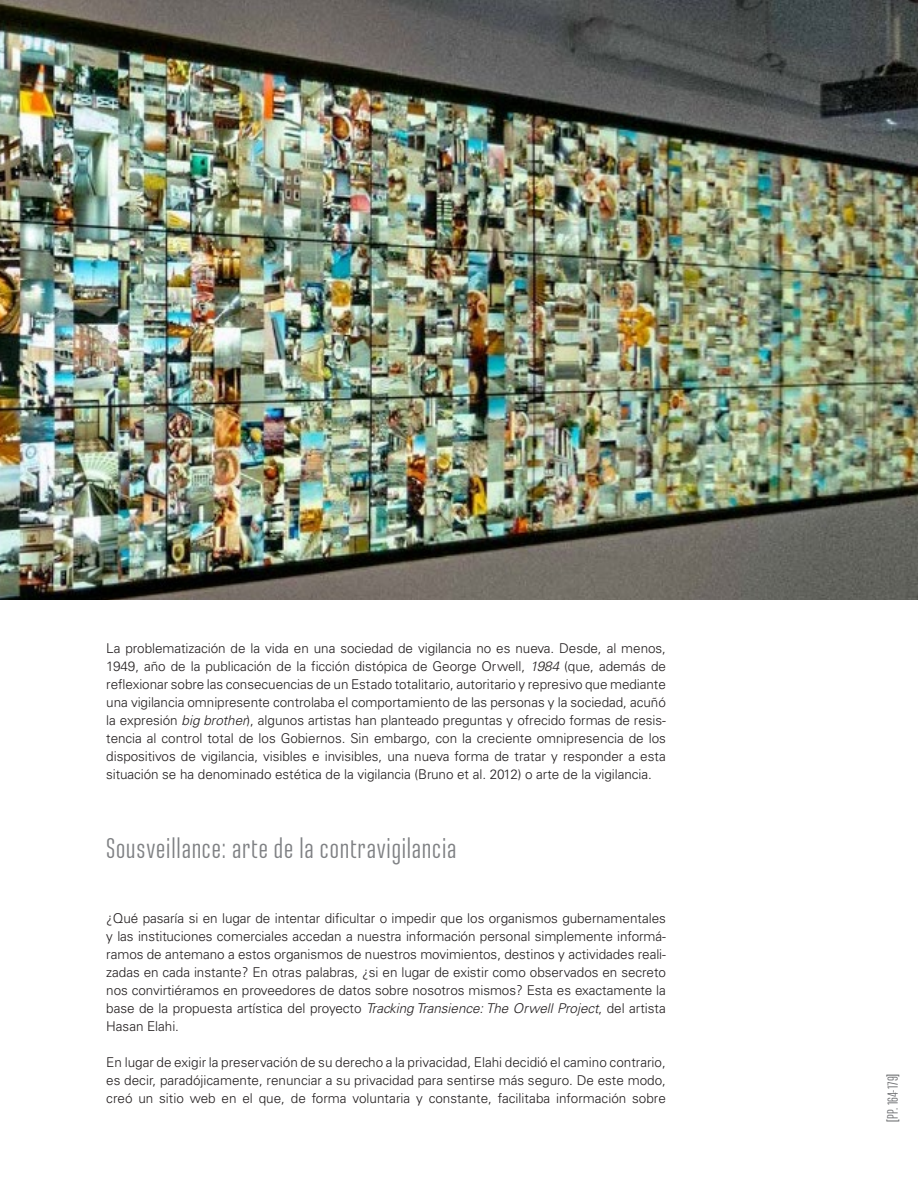
<style>
.page{position:relative;width:918px;height:1188px;background:#fff}
.page>*{position:absolute;margin:0;border:0;box-sizing:border-box;transform-origin:0 0}
.t1{font:28.5px "Ristretto Pro";letter-spacing:.03em;color:#7f8184}
.t2{font:15px "Ristretto Pro";color:#6c6d70}
.t3{font:300 13.5px/18px "Univers LT Std";letter-spacing:-.005em;color:#231f20;text-align:justify}
.s1{font-style:italic}
.s2{color:#4f5153}
</style>
<div class="page">
<img style="left:0;top:0;width:918px;height:599px">
<p class="t3" style="left:106px;top:639px;width:561px">La problematización de la vida en una sociedad de vigilancia no es nueva. Desde, al menos, 1949, año de la publicación de la ficción distópica de George Orwell, <span class="s1">1984</span> (que, además de reflexionar sobre las consecuencias de un Estado totalitario, autoritario y represivo que mediante una vigilancia omnipresente controlaba el comportamiento de las personas y la sociedad, acuñó la expresión <span class="s1">big brother</span>), algunos artistas han planteado preguntas y ofrecido formas de resis&shy;tencia al control total de los Gobiernos. Sin embargo, con la creciente omnipresencia de los dispositivos de vigilancia, visibles e invisibles, una nueva forma de tratar y responder a esta situación se ha denominado estética de la vigilancia (Bruno et al. 2012) o arte de la vigilancia.</p>
<h1 class="t1" style="left:106px;top:832px;width:352px">Sousveillance: arte de la contravigilancia</h1>
<p class="t3" style="left:106px;top:909px;width:561px">¿Qué pasaría si en lugar de intentar dificultar o impedir que los organismos gubernamentales y las instituciones comerciales accedan a nuestra información personal simplemente informá&shy;ramos de antemano a estos organismos de nuestros movimientos, destinos y actividades reali&shy;zadas en cada instante? En otras palabras, ¿si en lugar de existir como observados en secreto nos convirtiéramos en proveedores de datos sobre nosotros mismos? Esta es exactamente la base de la propuesta artística del proyecto <span class="s1">Tracking Transience: The Orwell Project</span>, del artista Hasan Elahi.</p>
<p class="t3" style="left:106px;top:1053px;width:561px">En lugar de exigir la preservación de su derecho a la privacidad, Elahi decidió el camino contrario, es decir, paradójicamente, renunciar a su privacidad para sentirse más seguro. De este modo, creó un sitio web en el que, de forma voluntaria y constante, facilitaba información sobre</p>
<p class="t2" style="left:884px;top:1122px;width:50px;rotate:-90deg"><span class="s2">[</span>PP. 164-179<span class="s2">]</span></p>
</div>
